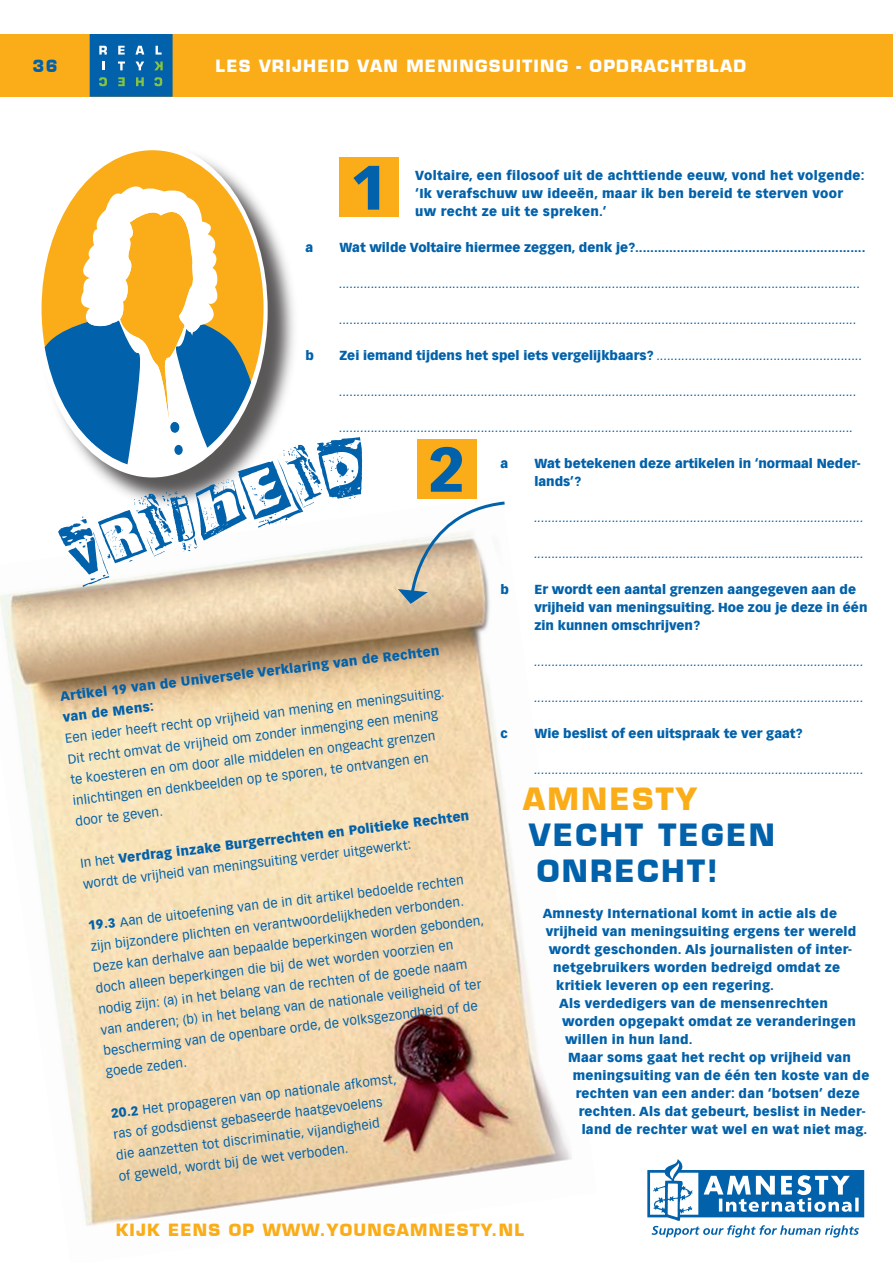
<style>
.page{position:relative;width:893px;height:1263px;background:#fff}
.page>*{position:absolute;margin:0;border:0;box-sizing:border-box;transform-origin:0 0}
.t1{font:63px "Kingthings Extortion";color:#0161aa}
.t2{font:900 61.5px "Vectora LT";color:#0161aa}
.t3{font:700 30px/36px "Eurostile LT";letter-spacing:.075em;color:#0161aa}
.t4{font:700 30px "Eurostile LT";letter-spacing:.075em;color:#faad19}
.t5{font:700 16.5px "Eurostile LT";letter-spacing:.075em;color:#fff}
.t6{font:700 16.5px "Eurostile LT";letter-spacing:.075em;color:#faad19}
.t7{font:700 16.5px "Eurostile LT";color:#0161aa}
.t8{font:italic 12.75px "Vectora LT";color:#0161aa}
.t9{font:12.75px/21px "Vectora LT";color:#0161aa}
.t10{font:900 12.75px/18px "Vectora LT";letter-spacing:.02em;color:#0161aa}
.t11{font:900 12.75px/18px "Vectora LT";color:#0161aa}
.s1{font-weight:900;font-style:normal}
.s2{font-weight:900}
</style>
<div class="page">
<div style="left:0;top:34px;width:893px;height:63px;background:#faad19"></div>
<div style="left:90px;top:35px;width:82px;height:61px;background:#0161aa"></div>
<div style="left:90px;top:34px;width:83px;height:63px;border:2px solid #0161aa"></div>
<svg style="left:99px;top:46px;width:8px;height:9px"></svg>
<svg style="left:118px;top:46px;width:7px;height:9px"></svg>
<svg style="left:135px;top:46px;width:9px;height:9px"></svg>
<svg style="left:156px;top:46px;width:6px;height:9px"></svg>
<svg style="left:102px;top:62px;width:2px;height:8px"></svg>
<svg style="left:118px;top:62px;width:7px;height:8px"></svg>
<svg style="left:136px;top:62px;width:8px;height:8px"></svg>
<svg style="left:154px;top:62px;width:9px;height:8px"></svg>
<svg style="left:99px;top:77px;width:8px;height:9px"></svg>
<svg style="left:118px;top:77px;width:7px;height:9px"></svg>
<svg style="left:136px;top:77px;width:8px;height:9px"></svg>
<svg style="left:154px;top:77px;width:8px;height:9px"></svg>
<div style="left:40px;top:146px;width:259px;height:363px;background:#231f20;opacity:.75"></div>
<svg style="left:41px;top:149px;width:223px;height:237px"></svg>
<svg style="left:44px;top:185px;width:208px;height:285px"></svg>
<div style="left:174px;top:445px;width:9px;height:10px;background:#0161aa;border-radius:50%"></div>
<img style="left:0;top:496px;width:572px;height:730px">
<svg style="left:647px;top:1159px;width:218px;height:78px"></svg>
<div style="left:417px;top:439px;width:60px;height:60px;background:#faad19"></div>
<div style="left:339px;top:157px;width:59px;height:60px;background:#faad19"></div>
<svg style="left:398px;top:500px;width:110px;height:104px"></svg>
<p class="t7" style="left:33px;top:56px;width:26px">36</p>
<p class="t5" style="left:215px;top:56px;width:532px">LES VRIJHEID VAN MENINGSUITING - OPDRACHTBLAD</p>
<h2 class="t2" style="left:350px;top:149px;width:38px">1</h2>
<p class="t10" style="left:415px;top:166px;width:451px">Voltaire, een filosoof uit de achttiende eeuw, vond het volgende: ‘Ik verafschuw uw ideeën, maar ik ben bereid te sterven voor uw recht ze uit te spreken.’</p>
<p class="t10" style="left:305px;top:238px;width:9px">a</p>
<p class="t11" style="left:340px;top:238px;width:527px">Wat wilde Voltaire hiermee zeggen, denk je?.............................................................</p>
<p class="t8" style="left:340px;top:276px;width:523px">...................................................................................................................................................</p>
<p class="t8" style="left:340px;top:312px;width:519px">..................................................................................................................................................</p>
<p class="t10" style="left:305px;top:346px;width:10px">b</p>
<p class="t8" style="left:340px;top:348px;width:525px"><span class="s1">Zei iemand tijdens het spel iets vergelijkbaars?</span> ..........................................................</p>
<p class="t8" style="left:340px;top:384px;width:519px">..................................................................................................................................................</p>
<p class="t8" style="left:340px;top:420px;width:515px">.................................................................................................................................................</p>
<h1 class="t1" style="left:55px;top:521px;width:317px;rotate:-18deg">vrijheid</h1>
<h2 class="t2" style="left:429px;top:431px;width:38px">2</h2>
<p class="t10" style="left:500px;top:454px;width:9px">a</p>
<p class="t11" style="left:534px;top:454px;width:328px">Wat betekenen deze artikelen in ‘normaal Neder&shy;lands’?</p>
<p class="t8" style="left:534px;top:510px;width:331px">.............................................................................................</p>
<p class="t8" style="left:534px;top:546px;width:331px">.............................................................................................</p>
<p class="t10" style="left:500px;top:580px;width:10px">b</p>
<p class="t11" style="left:534px;top:580px;width:335px">Er wordt een aantal grenzen aangegeven aan de vrijheid van meningsuiting. Hoe zou je deze in één zin kunnen omschrijven?</p>
<p class="t8" style="left:534px;top:654px;width:331px">.............................................................................................</p>
<p class="t8" style="left:534px;top:690px;width:331px">.............................................................................................</p>
<p class="t10" style="left:500px;top:724px;width:9px">c</p>
<p class="t11" style="left:534px;top:724px;width:270px">Wie beslist of een uitspraak te ver gaat?</p>
<p class="t8" style="left:534px;top:762px;width:331px">.............................................................................................</p>
<h3 class="t4" style="left:523px;top:780px;width:175px">AMNESTY</h3>
<h3 class="t3" style="left:529px;top:817px;width:247px">VECHT TEGEN<br>ONRECHT!</h3>
<p class="t10" style="left:543px;top:904px;width:296px">Amnesty International komt in actie als de</p>
<p class="t10" style="left:546px;top:922px;width:312px">vrijheid van meningsuiting ergens ter wereld</p>
<p class="t10" style="left:549px;top:940px;width:305px">wordt geschonden. Als journalisten of inter-</p>
<p class="t10" style="left:553px;top:958px;width:288px">netgebruikers worden bedreigd omdat ze</p>
<p class="t10" style="left:556px;top:976px;width:219px">kritiek leveren op een regering.</p>
<p class="t10" style="left:559px;top:994px;width:270px">Als verdedigers van de mensenrechten</p>
<p class="t10" style="left:562px;top:1012px;width:295px">worden opgepakt omdat ze veranderingen</p>
<p class="t10" style="left:565px;top:1030px;width:129px">willen in hun land.</p>
<p class="t10" style="left:568px;top:1048px;width:284px">Maar soms gaat het recht op vrijheid van</p>
<p class="t10" style="left:573px;top:1066px;width:298px">meningsuiting van de één ten koste van de</p>
<p class="t10" style="left:576px;top:1084px;width:286px">rechten van een ander: dan ‘botsen’ deze</p>
<p class="t10" style="left:579px;top:1102px;width:288px">rechten. Als dat gebeurt, beslist in Neder-</p>
<p class="t10" style="left:582px;top:1120px;width:287px">land de rechter wat wel en wat niet mag.</p>
<p class="t10" style="left:59px;top:686px;width:383px;line-height:20.9px;rotate:-7deg">Artikel 19 van de Universele Verklaring van de Rechten van de Mens:</p>
<p class="t9" style="left:64px;top:728px;width:383px;rotate:-7deg">Een ieder heeft recht op vrijheid van mening en meningsuiting.<br>Dit recht omvat de vrijheid om zonder inmenging een mening te koesteren en om door alle middelen en ongeacht grenzen inlichtingen en denkbeelden op te sporen, te ontvangen en door te geven.</p>
<p class="t9" style="left:79px;top:853px;width:393px;rotate:-7deg">In het <span class="s2">Verdrag inzake Burgerrechten en Politieke Rechten </span>wordt de vrijheid van meningsuiting verder uitgewerkt:</p>
<p class="t9" style="left:87px;top:916px;width:395px;rotate:-7deg"><span class="s2">19.3</span> Aan de uitoefening van de in dit artikel bedoelde rechten zijn bijzondere plichten en verantwoordelijkheden verbonden.<br>Deze kan derhalve aan bepaalde beperkingen worden gebonden, doch alleen beperkingen die bij de wet worden voorzien en nodig zijn: (a) in het belang van de rechten of de goede naam van anderen; (b) in het belang van de nationale veiligheid of ter bescherming van de openbare orde, de volksgezondheid of de goede zeden.</p>
<p class="t9" style="left:110px;top:1103px;width:289px;rotate:-7deg"><span class="s2">20.2</span> Het propageren van op nationale afkomst, ras of godsdienst gebaseerde haatgevoelens die aanzetten tot discriminatie, vijandigheid<br>of geweld, wordt bij de wet verboden.</p>
<p class="t6" style="left:116px;top:1220px;width:410px">KIJK EENS OP WWW.YOUNGAMNESTY.NL</p>
</div>
